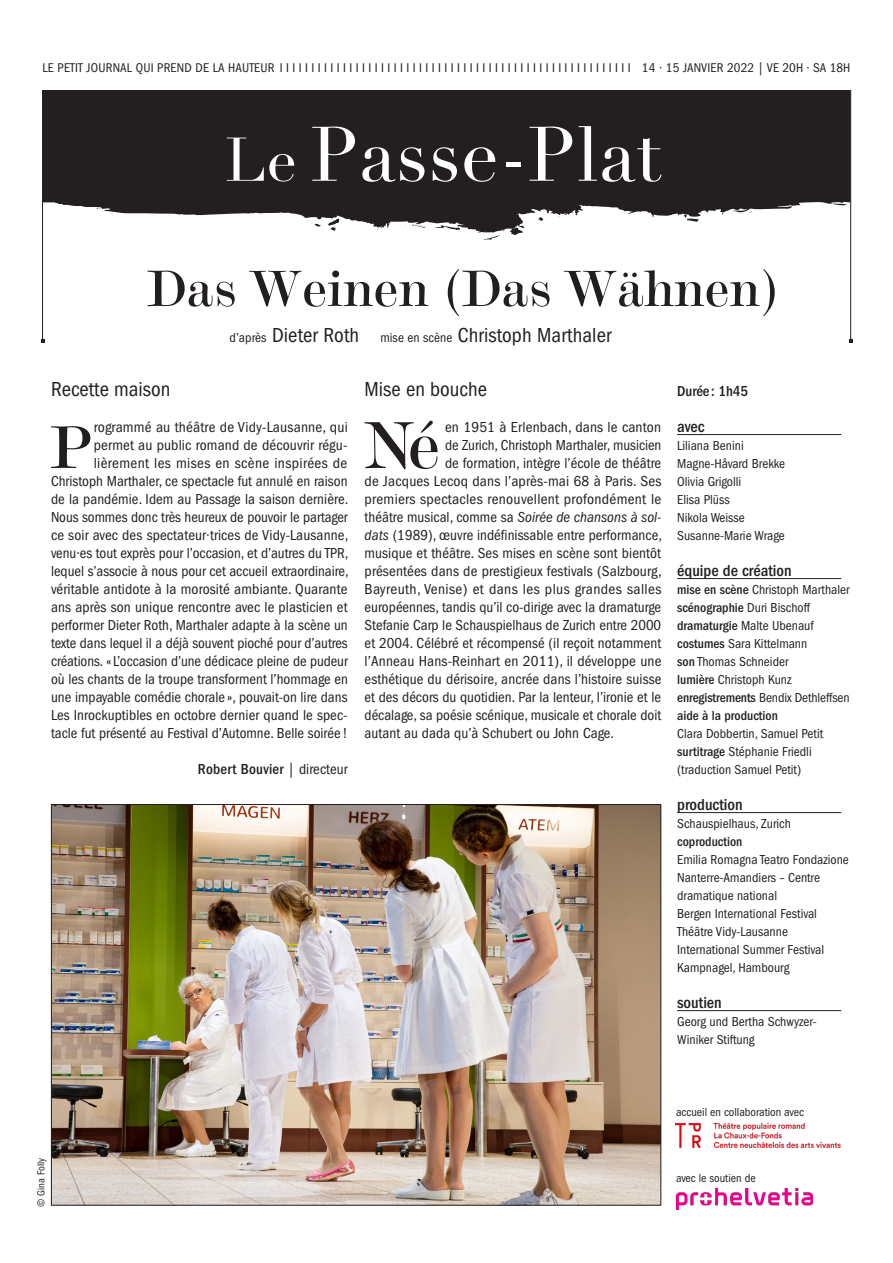
<style>
.page{position:relative;width:893px;height:1263px;background:#fff}
.page>*{position:absolute;margin:0;border:0;box-sizing:border-box;transform-origin:0 0}
.t1{font:75.75px "Didot LH";letter-spacing:.005em;color:#fff}
.texte_spectacle{font:68.4px "Modern 20 BT Roman B";color:#231f20}
.texte_spectacle-2{font:62.25px "Modern 20 BT Roman B";color:#231f20}
.t2{font:52.5px "Modern 20 BT Roman B";letter-spacing:-.005em;color:#231f20}
.Sous-titre_ou_chapea{font:condensed 21px "ITC Franklin Gothic Std";letter-spacing:.005em;color:#231f20}
.Distribution_rubriqu{font:500 condensed 16.5px "ITC Franklin Gothic Std";color:#231f20}
.texte_spectacle-3{font:condensed 15px/18px "ITC Franklin Gothic Std";letter-spacing:.005em;color:#231f20;text-align:right}
.texte_spectacle-4{font:condensed 15px "ITC Franklin Gothic Std";letter-spacing:.025em;color:#231f20}
.texte_spectacle-5{font:500 condensed 15px "ITC Franklin Gothic Std";letter-spacing:.015em;color:#231f20}
.texte_spectacle-6{font:500 condensed 15px "ITC Franklin Gothic Std";letter-spacing:-.005em;color:#231f20}
.distribution_Qui{font:condensed 13.5px/18px "ITC Franklin Gothic Std";color:#231f20}
.distribution_Qui-2{font:500 condensed 13.5px "ITC Franklin Gothic Std";color:#231f20}
.t3{font:condensed 13.2px "ITC Franklin Gothic Std";letter-spacing:.015em;color:#231f20}
.distribution_Qui-3{font:condensed 12px "ITC Franklin Gothic Std";color:#231f20}
.t4{font:condensed 10.5px "ITC Franklin Gothic Std";color:#231f20}
.s1{font-size:60.6px}
.s2{font-size:13.5px}
.s3{font-weight:400}
.s4{font-style:italic}
.s5{font-weight:500}
</style>
<div class="page">
<svg style="left:43px;top:90px;width:807px;height:150px;fill:#231f20"></svg>
<hr style="left:850px;top:90px;width:1px;height:251px;background:#231f20">
<hr style="left:42px;top:90px;width:1px;height:251px;background:#231f20">
<img style="left:53px;top:806px;width:606px;height:397px">
<hr style="left:677px;top:434px;width:164px;height:1px;background:#231f20">
<hr style="left:677px;top:578px;width:164px;height:1px;background:#231f20">
<hr style="left:677px;top:812px;width:164px;height:1px;background:#231f20">
<hr style="left:677px;top:1010px;width:164px;height:1px;background:#231f20">
<img style="left:675px;top:1122px;width:166px;height:26px">
<img style="left:676px;top:1188px;width:136px;height:22px">
<p class="t3" style="left:43px;top:60px;width:242px">LE PETIT JOURNAL QUI PREND DE LA HAUTEUR IIIIIIIIIIIIIIIIIIIIIIIIIIIIIIIIIIIIIIIIIIIIIIIIIIIIIIII</p>
<p class="t3" style="left:642px;top:60px;width:210px">14 · 15 JANVIER 2022 | VE 20H · SA 18H</p>
<p class="t1" style="left:225px;top:109px;width:438px"><span class="s1">Le</span> Passe-Plat</p>
<p class="t2" style="left:147px;top:256px;width:636px">Das Weinen (Das Wähnen)</p>
<p class="Sous-titre_ou_chapea" style="left:230px;top:323px;width:383px"><span class="s2">d’après</span> Dieter Roth <span class="s2">mise en scène</span> Christoph Marthaler</p>
<p class="Sous-titre_ou_chapea" style="left:51px;top:377px;width:121px">Recette maison</p>
<p class="texte_spectacle-3" style="left:51px;top:418px;width:299px">rogrammé au théâtre de Vidy-Lausanne, qui permet au public romand de découvrir régu&shy;lièrement les mises en scène inspirées de Christoph Marthaler, ce spectacle fut annulé en raison de la pandémie. Idem au Passage la saison dernière.<br>Nous sommes donc très heureux de pouvoir le partager ce soir avec des spectateur·trices de Vidy-Lausanne, venu·es tout exprès pour l’occasion, et d’autres du TPR, lequel s’associe à nous pour cet accueil extraordinaire, véritable antidote à la morosité ambiante. Quarante ans après son unique rencontre avec le plasticien et performer Dieter Roth, Marthaler adapte à la scène un texte dans lequel il a déjà souvent pioché pour d’autres créations. «L’occasion d’une dédicace pleine de pudeur où les chants de la troupe transforment l’hommage en une impayable comédie chorale », pouvait-on lire dans Les Inrockuptibles en octobre dernier quand le spec&shy;tacle fut présenté au Festival d’Automne. Belle soirée !</p>
<p class="texte_spectacle-5" style="left:198px;top:761px;width:151px">Robert Bouvier <span class="s3">| directeur</span></p>
<p class="texte_spectacle-2" style="left:50px;top:409px;width:44px">P</p>
<p class="Sous-titre_ou_chapea" style="left:365px;top:377px;width:124px">Mise en bouche</p>
<p class="texte_spectacle" style="left:364px;top:403px;width:79px">Né</p>
<p class="texte_spectacle-3" style="left:445px;top:418px;width:218px">en 1951 à Erlenbach, dans le canton</p>
<p class="texte_spectacle-3" style="left:445px;top:436px;width:218px">de Zurich, Christoph Marthaler, musicien</p>
<p class="texte_spectacle-3" style="left:445px;top:454px;width:218px">de formation, intègre l’école de théâtre</p>
<p class="texte_spectacle-3" style="left:365px;top:472px;width:298px">de Jacques Lecoq dans l’après-mai 68 à Paris. Ses</p>
<p class="texte_spectacle-3" style="left:365px;top:490px;width:298px">premiers spectacles renouvellent profondément le</p>
<p class="texte_spectacle-3" style="left:365px;top:508px;width:298px">théâtre musical, comme sa <span class="s4">Soirée de chansons à sol-</span></p>
<p class="texte_spectacle-3" style="left:365px;top:526px;width:299px"><span class="s4">dats</span> (1989), œuvre indéfinissable entre performance,</p>
<p class="texte_spectacle-3" style="left:365px;top:544px;width:298px">musique et théâtre. Ses mises en scène sont bientôt</p>
<p class="texte_spectacle-3" style="left:365px;top:562px;width:299px">présentées dans de prestigieux festivals (Salzbourg,</p>
<p class="texte_spectacle-4" style="left:365px;top:581px;width:298px">Bayreuth, Venise) et dans les plus grandes salles</p>
<p class="texte_spectacle-3" style="left:365px;top:598px;width:298px">européennes, tandis qu’il co-dirige avec la dramaturge</p>
<p class="texte_spectacle-3" style="left:365px;top:616px;width:298px">Stefanie Carp le Schauspielhaus de Zurich entre 2000</p>
<p class="texte_spectacle-3" style="left:365px;top:634px;width:298px">et 2004. Célébré et récompensé (il reçoit notamment</p>
<p class="texte_spectacle-3" style="left:365px;top:652px;width:298px">l’Anneau Hans-Reinhart en 2011), il développe une</p>
<p class="texte_spectacle-3" style="left:365px;top:670px;width:298px">esthétique du dérisoire, ancrée dans l’histoire suisse</p>
<p class="texte_spectacle-3" style="left:365px;top:688px;width:298px">et des décors du quotidien. Par la lenteur, l’ironie et le</p>
<p class="texte_spectacle-3" style="left:365px;top:706px;width:298px">décalage, sa poésie scénique, musicale et chorale doit</p>
<p class="texte_spectacle-3" style="left:365px;top:724px;width:251px">autant au dada qu’à Schubert ou John Cage.</p>
<p class="texte_spectacle-6" style="left:677px;top:383px;width:72px">Durée : 1h45</p>
<p class="Distribution_rubriqu" style="left:677px;top:417px;width:29px">avec</p>
<p class="distribution_Qui" style="left:677px;top:437px;width:68px">Liliana Benini</p>
<p class="distribution_Qui" style="left:677px;top:455px;width:109px">Magne-Håvard Brekke</p>
<p class="distribution_Qui" style="left:677px;top:473px;width:66px">Olivia Grigolli</p>
<p class="distribution_Qui" style="left:677px;top:491px;width:54px">Elisa Plüss</p>
<p class="distribution_Qui" style="left:677px;top:509px;width:69px">Nikola Weisse</p>
<p class="distribution_Qui" style="left:677px;top:527px;width:109px">Susanne-Marie Wrage</p>
<p class="Distribution_rubriqu" style="left:677px;top:561px;width:116px">équipe de création</p>
<p class="distribution_Qui" style="left:677px;top:581px;width:174px"><span class="s5">mise en scène</span> Christoph Marthaler</p>
<p class="distribution_Qui-2" style="left:677px;top:600px;width:135px">scénographie <span class="s3">Duri Bischoff</span></p>
<p class="distribution_Qui" style="left:677px;top:617px;width:138px"><span class="s5">dramaturgie</span> Malte Ubenauf</p>
<p class="distribution_Qui" style="left:677px;top:635px;width:132px"><span class="s5">costumes</span> Sara Kittelmann</p>
<p class="distribution_Qui" style="left:677px;top:653px;width:113px"><span class="s5">son</span> Thomas Schneider</p>
<p class="distribution_Qui" style="left:677px;top:671px;width:116px"><span class="s5">lumière</span> Christoph Kunz</p>
<p class="distribution_Qui" style="left:677px;top:689px;width:174px"><span class="s5">enregistrements</span> Bendix Dethleffsen</p>
<p class="distribution_Qui-2" style="left:677px;top:708px;width:102px">aide à la production</p>
<p class="distribution_Qui" style="left:677px;top:725px;width:148px">Clara Dobbertin, Samuel Petit</p>
<p class="distribution_Qui" style="left:677px;top:743px;width:136px"><span class="s5">surtitrage</span> Stéphanie Friedli (traduction Samuel Petit)</p>
<p class="Distribution_rubriqu" style="left:677px;top:795px;width:67px">production</p>
<p class="distribution_Qui" style="left:677px;top:815px;width:115px">Schauspielhaus, Zurich</p>
<p class="distribution_Qui-2" style="left:677px;top:834px;width:67px">coproduction</p>
<p class="distribution_Qui" style="left:677px;top:851px;width:173px">Emilia Romagna Teatro Fondazione</p>
<p class="distribution_Qui" style="left:677px;top:869px;width:144px">Nanterre-Amandiers – Centre dramatique national</p>
<p class="distribution_Qui" style="left:677px;top:905px;width:141px">Bergen International Festival</p>
<p class="distribution_Qui" style="left:677px;top:923px;width:112px">Théâtre Vidy-Lausanne</p>
<p class="distribution_Qui" style="left:677px;top:941px;width:149px">International Summer Festival<br>Kampnagel, Hambourg</p>
<p class="Distribution_rubriqu" style="left:677px;top:993px;width:46px">soutien</p>
<p class="distribution_Qui" style="left:677px;top:1013px;width:141px">Georg und Bertha Schwyzer-<br>Winiker Stiftung</p>
<p class="t4" style="left:35px;top:1206px;width:50px;rotate:-90deg">© Gina Folly</p>
<p class="distribution_Qui-3" style="left:676px;top:1105px;width:129px">accueil en collaboration avec</p>
<p class="distribution_Qui-3" style="left:676px;top:1171px;width:81px">avec le soutien de</p>
</div>
